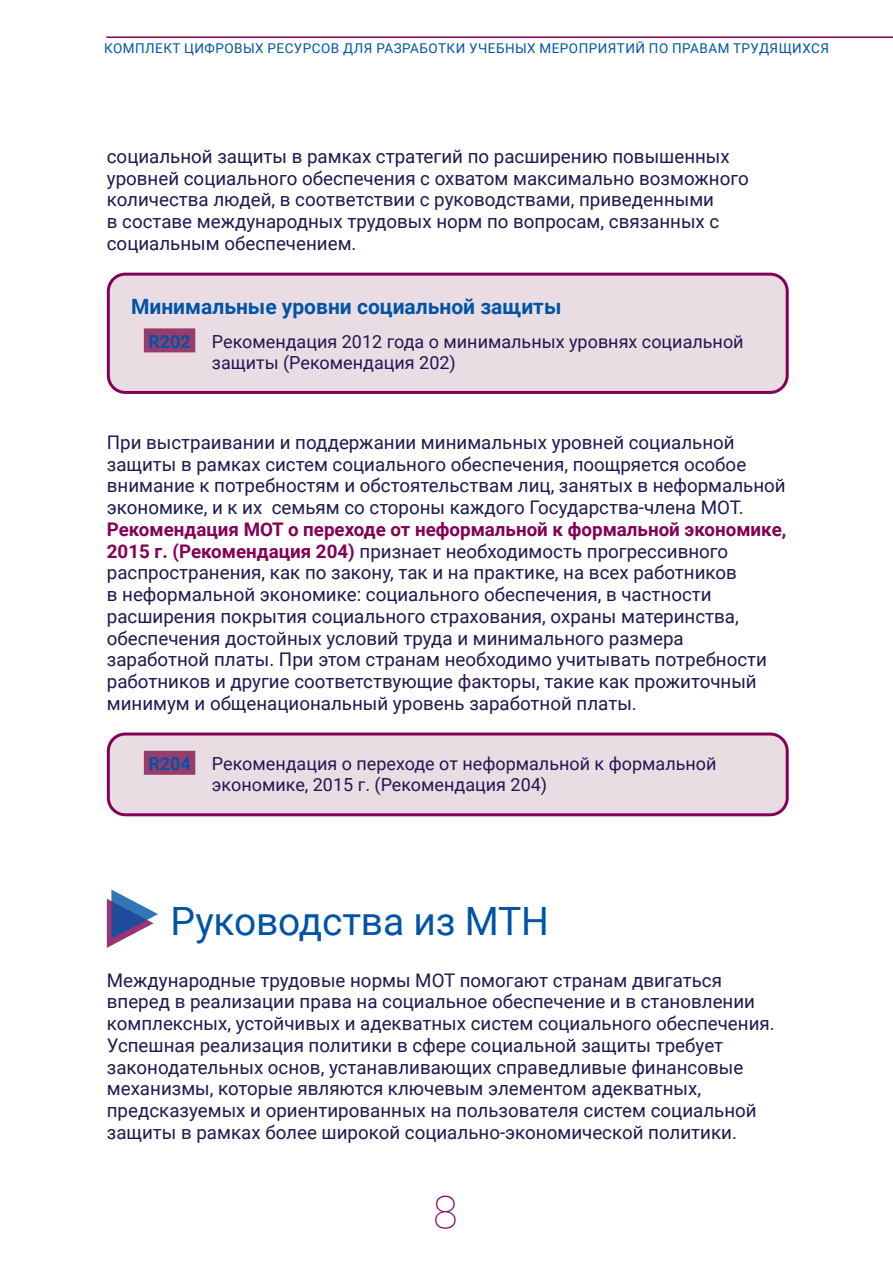
<style>
.page{position:relative;width:893px;height:1263px;background:#fff}
.page>*{position:absolute;margin:0;border:0;box-sizing:border-box;transform-origin:0 0}
.t1{font:100 45px "Roboto";color:#840055}
.t2{font:39px "Roboto";letter-spacing:-.005em;color:#0054a6}
.t3{font:700 21px "Roboto";color:#0054a6}
.t4{font:18.75px/21.8px "Roboto";color:#251550}
.t5{font:18px/21px "Roboto";color:#251550}
.t6{font:13.5px "Roboto";letter-spacing:.035em;color:#0054a6}
.s1{font-weight:700;color:#0054a6}
.s2{font-weight:700;color:#840055}
</style>
<div class="page">
<hr style="left:106px;top:36px;width:787px;height:2px;background:#840055">
<div style="left:108px;top:274px;width:679px;height:118px;background:#eadce3;border-radius:17px"></div>
<div style="left:144px;top:328px;width:51px;height:24px;background:#973d6d"></div>
<div style="left:107px;top:273px;width:682px;height:121px;border:3px solid #840055;border-radius:17px"></div>
<div style="left:108px;top:734px;width:679px;height:81px;background:#eadce3;border-radius:17px"></div>
<div style="left:144px;top:751px;width:51px;height:24px;background:#973d6d"></div>
<div style="left:107px;top:732px;width:682px;height:84px;border:3px solid #840055;border-radius:17px"></div>
<svg style="left:107px;top:889px;width:51px;height:59px"></svg>
<p class="t6" style="left:104px;top:39px;width:726px">КОМПЛЕКТ ЦИФРОВЫХ РЕСУРСОВ ДЛЯ РАЗРАБОТКИ УЧЕБНЫХ МЕРОПРИЯТИЙ ПО ПРАВАМ ТРУДЯЩИХСЯ</p>
<p class="t4" style="left:107px;top:145px;width:643px">социальной защиты в рамках стратегий по расширению повышенных уровней социального обеспечения с охватом максимально возможного количества людей, в соответствии с руководствами, приведенными<br>в составе международных трудовых норм по вопросам, связанных с социальным обеспечением.</p>
<p class="t3" style="left:131px;top:292px;width:432px">Минимальные уровни социальной защиты</p>
<p class="t5" style="left:212px;top:330px;width:533px;text-indent:-64px"><span class="s1">R202</span> Рекомендация 2012 года о минимальных уровнях социальной защиты (Рекомендация 202)</p>
<p class="t4" style="left:107px;top:430px;width:680px">При выстраивании и поддержании минимальных уровней социальной защиты в рамках систем социального обеспечения, поощряется особое внимание к потребностям и обстоятельствам лиц, занятых в неформальной экономике, и к их семьям со стороны каждого Государства-члена МОТ.</p>
<p class="t4" style="left:107px;top:517px;width:681px"><span class="s2">Рекомендация МОТ о переходе от неформальной к формальной экономике, 2015 г. (Рекомендация 204)</span> признает необходимость прогрессивного распространения, как по закону, так и на практике, на всех работников<br>в неформальной экономике: социального обеспечения, в частности расширения покрытия социального страхования, охраны материнства, обеспечения достойных условий труда и минимального размера заработной платы. При этом странам необходимо учитывать потребности работников и другие соответствующие факторы, такие как прожиточный минимум и общенациональный уровень заработной платы.</p>
<p class="t5" style="left:212px;top:753px;width:506px;text-indent:-64px"><span class="s1">R204</span> Рекомендация о переходе от неформальной к формальной экономике, 2015 г. (Рекомендация 204)</p>
<h2 class="t2" style="left:171px;top:894px;width:380px">Руководства из МТН</h2>
<p class="t4" style="left:107px;top:968px;width:669px">Международные трудовые нормы МОТ помогают странам двигаться вперед в реализации права на социальное обеспечение и в становлении комплексных, устойчивых и адекватных систем социального обеспечения.<br>Успешная реализация политики в сфере социальной защиты требует законодательных основ, устанавливающих справедливые финансовые механизмы, которые являются ключевым элементом адекватных, предсказуемых и ориентированных на пользователя систем социальной защиты в рамках более широкой социально-экономической политики.</p>
<h1 class="t1" style="left:433px;top:1180px;width:26px">8</h1>
</div>
